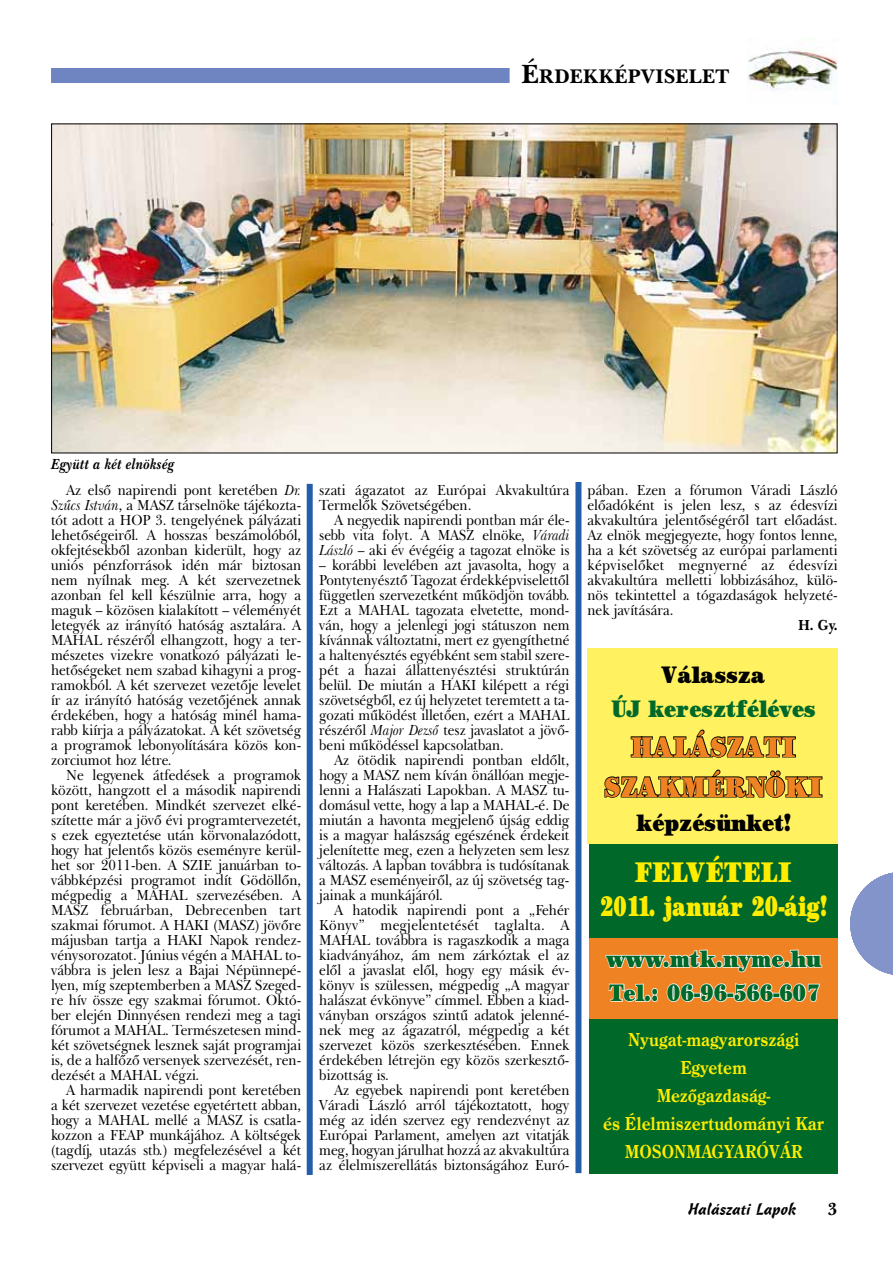
<style>
.page{position:relative;width:893px;height:1263px;background:#fff}
.page>*{position:absolute;margin:0;border:0;box-sizing:border-box;transform-origin:0 0}
.t1{font:28.5px/34px "Century Ult PFL";color:#ffed00;text-align:center;scale:.85 1}
.t2{font:28.5px/40px "Century Ult PFL";color:#ef8323;text-align:center;scale:.85 1}
.t3{font:24px/34px "Century Ult PFL";color:#00692a;scale:.85 1}
.t4{font:24px "Century Ult PFL";color:#000;scale:.85 1}
.t5{font:700 20.25px "New Baskerville PFL";color:#000}
.t6{font:700 19.5px/28px "Century OSPFL";color:#ffed00;text-align:center;scale:.9 1}
.t7{font:700 18px "New Baskerville PFL";color:#000}
.t8{font:16.5px "H Cascade Script";color:#000}
.t9{font:15px/15px "New Baskerville PFL";color:#000;text-align:justify;scale:.91 1}
.t10{font:15px/15px "New Baskerville PFL";color:#000;text-align:justify;scale:.9 1}
.t11{font:italic 700 15px "New Baskerville PFL";color:#000;scale:.9 1}
.t12{font:700 15px "New Baskerville PFL";color:#000;scale:.91 1}
.s1{font-size:27px}
.s2{font-style:italic}
</style>
<div class="page">
<div style="left:590px;top:814px;width:248px;height:359px;background:#00692a"></div>
<div style="left:587px;top:649px;width:251px;height:195px;background:#fff15f"></div>
<div style="left:590px;top:938px;width:248px;height:80px;background:#ef8323"></div>
<img style="left:748px;top:49px;width:90px;height:42px">
<div style="left:51px;top:68px;width:459px;height:15px;background:#6e85c2"></div>
<svg style="left:850px;top:872px;width:43px;height:103px"></svg>
<img style="left:53px;top:126px;width:782px;height:325px">
<svg style="left:630px;top:729px;width:166px;height:29px"></svg>
<svg style="left:604px;top:769px;width:219px;height:29px"></svg>
<svg style="left:605px;top:949px;width:218px;height:24px"></svg>
<svg style="left:608px;top:983px;width:50px;height:19px"></svg>
<svg style="left:666px;top:983px;width:154px;height:19px"></svg>
<div style="left:575px;top:482px;width:6px;height:691px;background:#245daa"></div>
<div style="left:307px;top:484px;width:6px;height:691px;background:#245daa"></div>
<h3 class="t5" style="left:521px;top:64px;width:210px"><span class="s1">É</span>RDEKKÉPVISELET</h3>
<p class="t11" style="left:51px;top:454px;width:139px">Együtt a két elnökség</p>
<p class="t9" style="left:51px;top:482px;width:277px;text-indent:15px">Az első napirendi pont keretében <span class="s2">Dr.<br>Szűcs István</span>, a MASZ társelnöke tájékozta&shy;tót adott a HOP 3. tengelyének pályázati lehetőségeiről. A hosszas beszámolóból, okfejtésekből azonban kiderült, hogy az uniós pénzforrások idén már biztosan nem nyílnak meg. A két szervezetnek azonban fel kell készülnie arra, hogy a maguk – közösen kialakított – véleményét letegyék az irányító hatóság asztalára. A MAHAL részéről elhangzott, hogy a ter&shy;mészetes vizekre vonatkozó pályázati le&shy;hetőségeket nem szabad kihagyni a prog&shy;ramokból. A két szervezet vezetője levelet ír az irányító hatóság vezetőjének annak érdekében, hogy a hatóság minél hama&shy;rabb kiírja a pályázatokat. A két szövetség a programok lebonyolítására közös kon&shy;zorciumot hoz létre.</p>
<p class="t9" style="left:51px;top:767px;width:276px;text-indent:15px">Ne legyenek átfedések a programok között, hangzott el a második napirendi pont keretében. Mindkét szervezet elké&shy;szítette már a jövő évi programtervezetét, s ezek egyeztetése után körvonalazódott, hogy hat jelentős közös eseményre kerül&shy;het sor 2011-ben. A SZIE januárban to&shy;vábbképzési programot indít Gödöllőn, mégpedig a MAHAL szervezésében. A MASZ februárban, Debrecenben tart szakmai fórumot. A HAKI (MASZ) jövőre májusban tartja a HAKI Napok rendez&shy;vénysorozatot. Június végén a MAHAL to&shy;vábbra is jelen lesz a Bajai Népünnepé&shy;lyen, míg szeptemberben a MASZ Szeged&shy;re hív össze egy szakmai fórumot. Októ&shy;ber elején Dinnyésen rendezi meg a tagi fórumot a MAHAL. Természetesen mind&shy;két szövetségnek lesznek saját programjai is, de a halfőző versenyek szervezését, ren&shy;dezését a MAHAL végzi.</p>
<p class="t9" style="left:51px;top:1082px;width:276px;text-indent:15px">A harmadik napirendi pont keretében a két szervezet vezetése egyetértett abban, hogy a MAHAL mellé a MASZ is csatla&shy;kozzon a FEAP munkájához. A költségek (tagdíj, utazás stb.) megfelezésével a két szervezet együtt képviseli a magyar halá-</p>
<p class="t9" style="left:319px;top:482px;width:276px">szati ágazatot az Európai Akvakultúra<br>Termelők Szövetségében.</p>
<p class="t10" style="left:319px;top:512px;width:280px;text-indent:15px">A negyedik napirendi pontban már éle&shy;sebb vita folyt. A MASZ elnöke, <span class="s2">Váradi László</span> – aki év évégéig a tagozat elnöke is</p>
<p class="t10" style="left:319px;top:557px;width:280px">– korábbi levelében azt javasolta, hogy a Pontytenyésztő Tagozat érdekképviselettől független szervezetként működjön tovább.<br>Ezt a MAHAL tagozata elvetette, mond&shy;ván, hogy a jelenlegi jogi státuszon nem kívánnak változtatni, mert ez gyengíthetné a haltenyésztés egyébként sem stabil szere&shy;pét a hazai állattenyésztési struktúrán belül. De miután a HAKI kilépett a régi szövetségből, ez új helyzetet teremtett a ta&shy;gozati működést illetően, ezért a MAHAL részéről <span class="s2">Major Dezső</span> tesz javaslatot a jövő&shy;beni működéssel kapcsolatban.</p>
<p class="t9" style="left:319px;top:752px;width:276px;text-indent:15px">Az ötödik napirendi pontban eldőlt, hogy a MASZ nem kíván önállóan megje&shy;lenni a Halászati Lapokban. A MASZ tu&shy;domásul vette, hogy a lap a MAHAL-é. De miután a havonta megjelenő újság eddig is a magyar halászság egészének érdekeit jelenítette meg, ezen a helyzeten sem lesz változás. A lapban továbbra is tudósítanak a MASZ eseményeiről, az új szövetség tag&shy;jainak a munkájáról.</p>
<p class="t9" style="left:319px;top:902px;width:276px;text-indent:15px">A hatodik napirendi pont a „Fehér Könyv” megjelentetését taglalta. A MAHAL továbbra is ragaszkodik a maga kiadványához, ám nem zárkóztak el az elől a javaslat elől, hogy egy másik év&shy;könyv is szülessen, mégpedig „A magyar halászat évkönyve” címmel. Ebben a kiad&shy;ványban országos szintű adatok jelenné&shy;nek meg az ágazatról, mégpedig a két szervezet közös szerkesztésében. Ennek érdekében létrejön egy közös szerkesztő&shy;bizottság is.</p>
<p class="t9" style="left:319px;top:1082px;width:276px;text-indent:15px">Az egyebek napirendi pont keretében Váradi László arról tájékoztatott, hogy még az idén szervez egy rendezvényt az Európai Parlament, amelyen azt vitatják meg, hogyan járulhat hozzá az akvakultúra az élelmiszerellátás biztonságához Euró-</p>
<p class="t9" style="left:587px;top:482px;width:277px">pában. Ezen a fórumon Váradi László előadóként is jelen lesz, s az édesvízi akvakultúra jelentőségéről tart előadást.<br>Az elnök megjegyezte, hogy fontos lenne, ha a két szövetség az európai parlamenti képviselőket megnyerné az édesvízi akvakultúra melletti lobbizásához, külö&shy;nös tekintettel a tógazdaságok helyzeté&shy;nek javítására.</p>
<p class="t12" style="left:798px;top:615px;width:45px">H. Gy.</p>
<h2 class="t4" style="left:662px;top:660px;width:123px">Válassza</h2>
<h2 class="t3" style="left:611px;top:691px;width:242px">ÚJ keresztféléves</h2>
<h1 class="t2" style="left:604px;top:726px;width:258px">HAlászati<br>Szakmérnöki</h1>
<h2 class="t4" style="left:636px;top:808px;width:183px">képzésünket!</h2>
<h1 class="t1" style="left:600px;top:855px;width:268px">Felvételi<br>2011. január 20-áig!</h1>
<h2 class="t3" style="left:606px;top:941px;width:254px">www.mtk.nyme.hu<br>Tel.: 06-96-566-607</h2>
<h3 class="t6" style="left:603px;top:1025px;width:247px">Nyugat-magyarországi<br>Egyetem<br>Mezőgazdaság-<br>és Élelmiszertudományi Kar<br>Mosonmagyaróvár</h3>
<p class="t8" style="left:688px;top:1199px;width:110px">Halászati Lapok</p>
<p class="t7" style="left:828px;top:1198px;width:11px">3</p>
</div>
